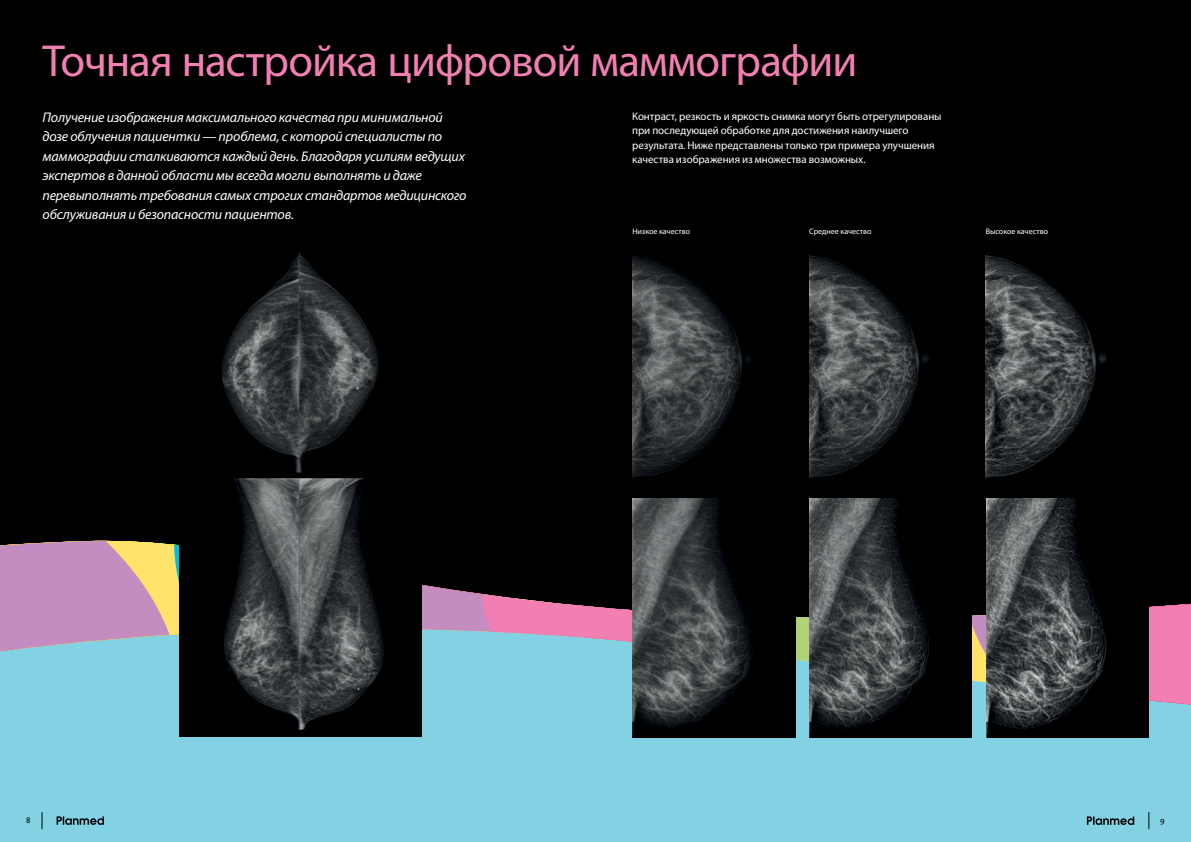
<style>
.page{position:relative;width:1191px;height:842px;background:#fff}
.page>*{position:absolute;margin:0;border:0;box-sizing:border-box;transform-origin:0 0}
.t1{font:45px "Myriad Pro";letter-spacing:-.02em;color:#f17fb2}
.t2{font:italic 14px/19.4px "Myriad Pro";letter-spacing:-.015em;color:#fff}
.t3{font:11px/14.5px "Myriad Pro";letter-spacing:-.005em;color:#fff}
.t4{font:8px "Myriad Pro";color:#fff}
.t5{font:8px "The Sans";color:#000}
</style>
<div class="page">
<div style="left:0;top:0;width:1191px;height:629px;background:#000"></div>
<div style="left:0;top:726px;width:1191px;height:116px;background:#82d2e3"></div>
<svg style="left:0;top:540px;width:1191px;height:186px"></svg>
<svg style="left:1148px;top:812px;width:1px;height:17px"></svg>
<svg style="left:1086px;top:816px;width:48px;height:9px"></svg>
<svg style="left:57px;top:816px;width:47px;height:9px"></svg>
<svg style="left:42px;top:812px;width:1px;height:17px"></svg>
<img style="left:179px;top:252px;width:242px;height:485px">
<img style="left:632px;top:255px;width:120px;height:223px">
<img style="left:809px;top:255px;width:120px;height:223px">
<img style="left:986px;top:255px;width:121px;height:223px">
<img style="left:632px;top:498px;width:163px;height:239px">
<img style="left:809px;top:498px;width:162px;height:239px">
<img style="left:986px;top:498px;width:162px;height:239px">
<h1 class="t1" style="left:43px;top:33px;width:816px">Точная настройка цифровой маммографии</h1>
<p class="t2" style="left:43px;top:107px;width:425px">Получение изображения максимального качества при минимальной дозе облучения пациентки — проблема, с которой специалисты по маммографии сталкиваются каждый день. Благодаря усилиям ведущих экспертов в данной области мы всегда могли выполнять и даже перевыполнять требования самых строгих стандартов медицинского обслуживания и безопасности пациентов.</p>
<p class="t3" style="left:632px;top:109px;width:311px">Контраст, резкость и яркость снимка могут быть отрегулированы при последующей обработке для достижения наилучшего результата. Ниже представлены только три примера улучшения качества изображения из множества возможных.</p>
<p class="t4" style="left:632px;top:226px;width:59px">Низкое качество</p>
<p class="t4" style="left:809px;top:226px;width:64px">Среднее качество</p>
<p class="t4" style="left:986px;top:226px;width:64px">Высокое качество</p>
<p class="t5" style="left:26px;top:813px;width:6px">8</p>
<p class="t5" style="left:1160px;top:813px;width:6px">9</p>
</div>
